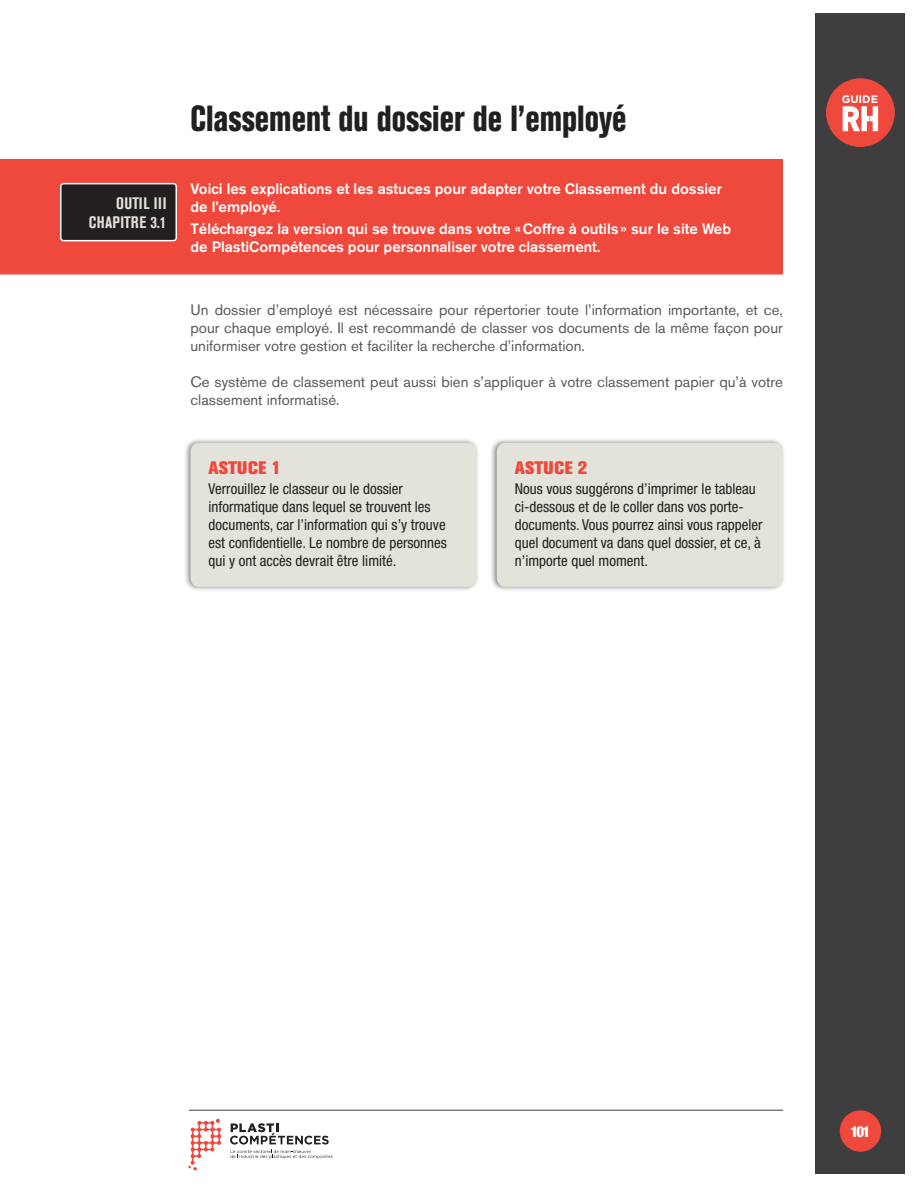
<style>
.page{position:relative;width:918px;height:1188px;background:#fff}
.page>*{position:absolute;margin:0;border:0;box-sizing:border-box;transform-origin:0 0}
.t1{font:800 condensed 36px "Akzidenz Grotesk BE";color:#231f20;scale:.83 1}
.t2{font:800 18px "Akzidenz Grotesk BE";letter-spacing:.015em;color:#ef483c}
.t3{font:700 condensed 16.5px/19.5px "Akzidenz Grotesk BE";letter-spacing:.02em;color:#e4e3db;text-align:right}
.t4{font:condensed 15px/18px "Helvetica Neue";color:#231f20}
.t5{font:15px/18px "Akzidenz Grotesk BE";color:#57585a;text-align:justify}
.t6{font:500 15px/18px "Akzidenz Grotesk BE";color:#fff}
.t7{font:900 condensed 15px "Helvetica Neue";color:#fff}
.t8{font:700 10.95px "Gotham";color:#fff}
</style>
<div class="page">
<div style="left:815px;top:14px;width:90px;height:1160px;background:#3e3e3f"></div>
<div style="left:826px;top:78px;width:69px;height:69px;background:#ef483c;border-radius:50%"></div>
<svg style="left:843px;top:106px;width:35px;height:25px"></svg>
<svg style="left:188px;top:1119px;width:33px;height:51px"></svg>
<svg style="left:230px;top:1123px;width:103px;height:36px"></svg>
<hr style="left:189px;top:1110px;width:594px;height:1px;background:#3e3e3f">
<div style="left:840px;top:1110px;width:41px;height:42px;background:#ef483c;border-radius:50%"></div>
<div style="left:0;top:159px;width:783px;height:53px;background:#ef483c"></div>
<div style="left:0;top:200px;width:783px;height:74px;background:#ef483c"></div>
<div style="left:61px;top:184px;width:115px;height:57px;background:#231f20;border-radius:3px"></div>
<div style="left:60px;top:183px;width:117px;height:58px;border:2px solid #fff;border-radius:3px"></div>
<div style="left:183px;top:438px;width:297px;height:154px;background:#231f20;opacity:.51"></div>
<div style="left:190px;top:443px;width:287px;height:144px;background:#e4e3db;border-radius:9px"></div>
<div style="left:490px;top:438px;width:296px;height:154px;background:#231f20;opacity:.51"></div>
<div style="left:497px;top:443px;width:286px;height:144px;background:#e4e3db;border-radius:9px"></div>
<p class="t3" style="left:89px;top:193px;width:79px">OUTIL III<br>CHAPITRE 3.1</p>
<h1 class="t1" style="left:190px;top:97px;width:527px">Classement du dossier de l’employé</h1>
<p class="t6" style="left:190px;top:179px;width:533px">Voici les explications et les astuces pour adapter votre Classement du dossier de l’employé.</p>
<p class="t6" style="left:190px;top:220px;width:542px">Téléchargez la version qui se trouve dans votre «Coffre à outils» sur le site Web de PlastiCompétences pour personnaliser votre classement.</p>
<p class="t5" style="left:190px;top:301px;width:594px">Un dossier d’employé est nécessaire pour répertorier toute l’information importante, et ce, pour chaque employé. Il est recommandé de classer vos documents de la même façon pour uniformiser votre gestion et faciliter la recherche d’information.</p>
<p class="t5" style="left:190px;top:373px;width:594px">Ce système de classement peut aussi bien s’appliquer à votre classement papier qu’à votre classement informatisé.</p>
<p class="t2" style="left:208px;top:458px;width:74px">ASTUCE 1</p>
<p class="t4" style="left:208px;top:479px;width:240px">Verrouillez le classeur ou le dossier informatique dans lequel se trouvent les documents, car l’information qui s’y trouve est confidentielle. Le nombre de personnes qui y ont accès devrait être limité.</p>
<p class="t2" style="left:515px;top:458px;width:74px">ASTUCE 2</p>
<p class="t4" style="left:515px;top:479px;width:249px">Nous vous suggérons d’imprimer le tableau ci-dessous et de le coller dans vos porte&shy;documents. Vous pourrez ainsi vous rappeler quel document va dans quel dossier, et ce, à n’importe quel moment.</p>
<p class="t8" style="left:842px;top:93px;width:38px">GUIDE</p>
<p class="t7" style="left:851px;top:1123px;width:21px">101</p>
</div>
